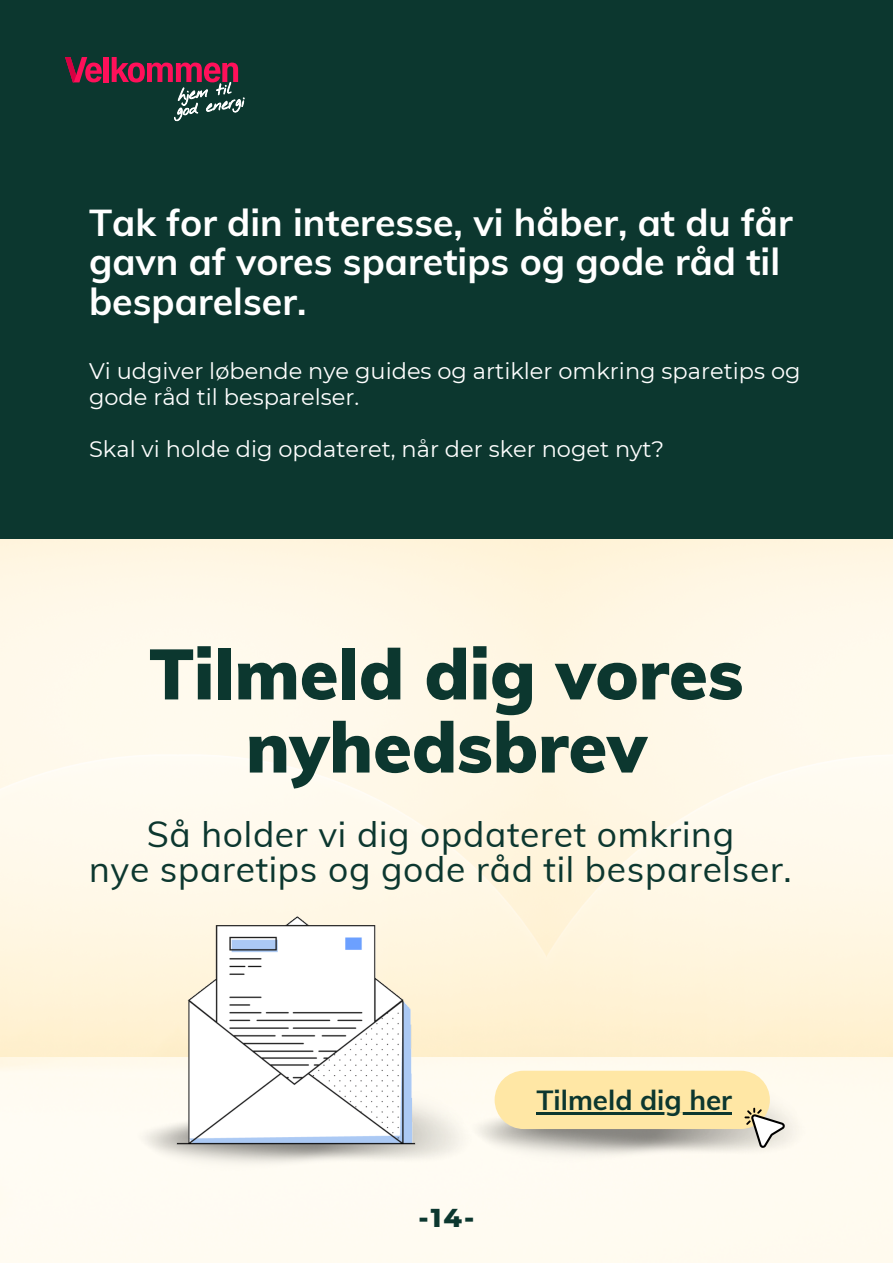
<style>
.page{position:relative;width:893px;height:1264px;background:#fff}
.page>*{position:absolute;margin:0;border:0;box-sizing:border-box;transform-origin:0 0}
.t1{font:900 70.35px/73.1px "Muli";color:#0c372f;text-align:center}
.t2{font:700 37.5px/39.3px "Muli";color:#fff}
.t3{font:35.4px "Muli";letter-spacing:.02em;color:#0c372f}
.t4{font:700 27.75px "Muli";color:#0c372f}
.t5{font:800 26.4px "Montserrat";color:#0c372f}
.t6{font:22.5px/25.8px "Montserrat";color:#fff}
</style>
<div class="page">
<div style="left:0;top:0;width:892px;height:1262px;background:#0c372f"></div>
<img style="left:0;top:539px;width:892px;height:518px">
<div style="left:0;top:1057px;width:892px;height:205px;background:#fffbf1"></div>
<img style="left:461px;top:1037px;width:357px;height:164px">
<div style="left:494px;top:1070px;width:275px;height:58px;background:#ffe7a5;border-radius:29px"></div>
<svg style="left:744px;top:1107px;width:40px;height:40px;background:#cec8ba"></svg>
<hr style="left:536px;top:1112px;width:196px;height:2px;background:#0c372f">
<img style="left:128px;top:1045px;width:356px;height:164px">
<img style="left:163px;top:896px;width:266px;height:260px">
<svg style="left:65px;top:57px;width:37px;height:25px"></svg>
<div style="left:104px;top:57px;width:5px;height:25px;background:#ff105a"></div>
<svg style="left:112px;top:57px;width:132px;height:64px"></svg>
<p class="t2" style="left:89px;top:202px;width:705px">Tak for din interesse, vi håber, at du får gavn af vores sparetips og gode råd til besparelser.</p>
<p class="t6" style="left:89px;top:358px;width:713px">Vi udgiver løbende nye guides og artikler omkring sparetips og gode råd til besparelser.</p>
<p class="t6" style="left:89px;top:435px;width:576px">Skal vi holde dig opdateret, når der sker noget nyt?</p>
<p class="t1" style="left:149px;top:636px;width:596px">Tilmeld dig vores nyhedsbrev</p>
<p class="t3" style="left:147px;top:811px;width:588px">Så holder vi dig opdateret omkring</p>
<p class="t3" style="left:89px;top:846px;width:704px">nye sparetips og gode råd til besparelser.</p>
<p class="t5" style="left:418px;top:1200px;width:57px">-14-</p>
<p class="t4" style="left:536px;top:1082px;width:197px">Tilmeld dig her</p>
</div>
